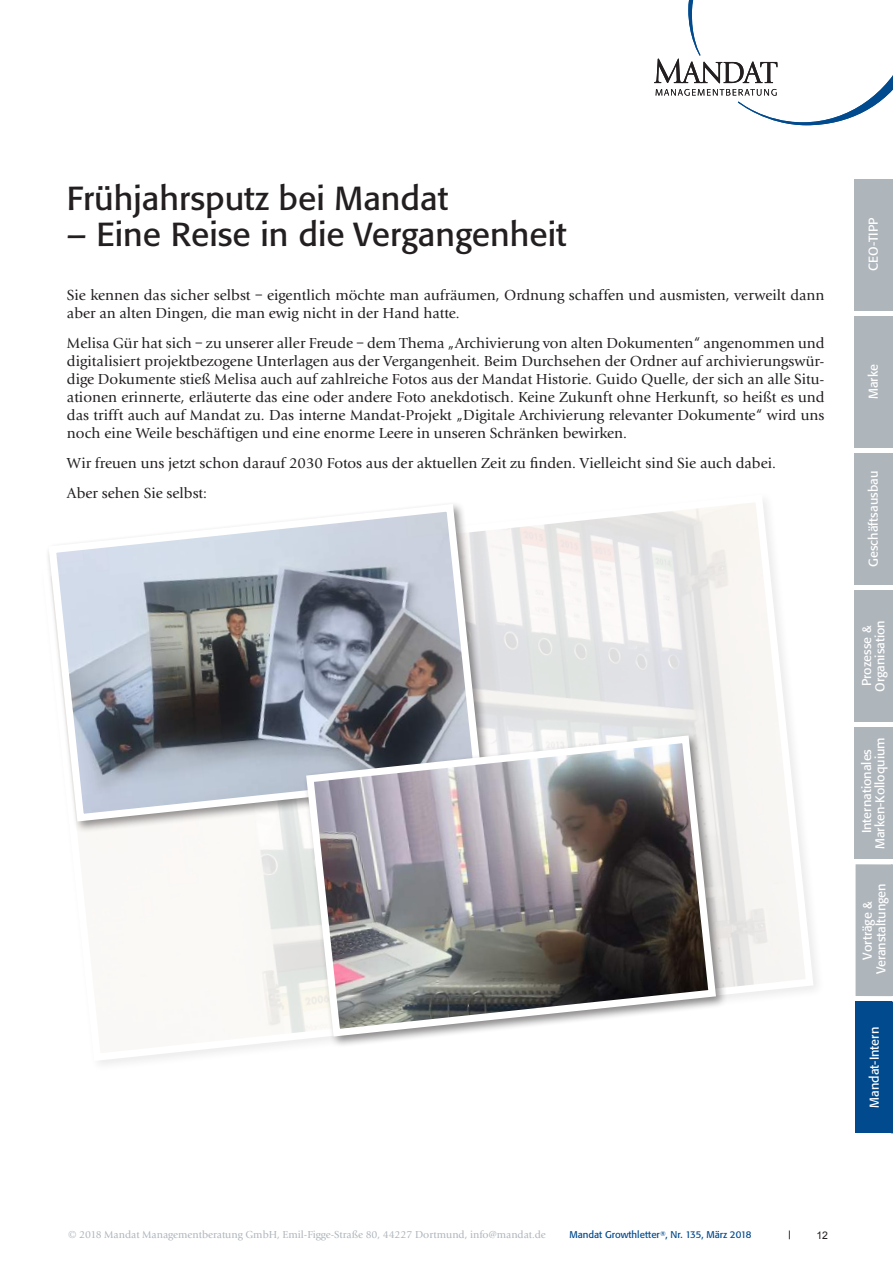
<style>
.page{position:relative;width:893px;height:1263px;background:#fff}
.page>*{position:absolute;margin:0;border:0;box-sizing:border-box;transform-origin:0 0}
.t1{font:33px "Formata BQ";color:#231f20}
.t2{font:15px/18px "Giovanni EF";color:#231f20}
.t3{font:13.5px "Arial";color:#231f20}
.t4{font:12.75px/13.5px "Formata BQ";color:#fff;text-align:center}
.t5{font:10.5px "Giovanni EF";color:#aeb5bb}
.t6{font:10.5px "Arial";color:#231f20}
.t7{font:9.75px "Formata BQ";color:#004a8d}
.t8{font:6.75px "Formata BQ";color:#004a8d}
</style>
<div class="page">
<svg style="left:99px;top:500px;width:718px;height:564px"></svg>
<hr style="left:890px;top:316px;width:3px;height:132px;background:#aeb5bb">
<hr style="left:890px;top:179px;width:3px;height:131px;background:#aeb5bb">
<hr style="left:890px;top:453px;width:3px;height:132px;background:#aeb5bb">
<hr style="left:890px;top:590px;width:3px;height:132px;background:#aeb5bb">
<hr style="left:890px;top:727px;width:3px;height:132px;background:#aeb5bb">
<div style="left:855px;top:179px;width:36px;height:131px;background:#aeb5bb"></div>
<div style="left:855px;top:316px;width:36px;height:132px;background:#aeb5bb"></div>
<div style="left:855px;top:453px;width:36px;height:132px;background:#aeb5bb"></div>
<div style="left:855px;top:590px;width:36px;height:132px;background:#aeb5bb"></div>
<div style="left:855px;top:727px;width:36px;height:132px;background:#aeb5bb"></div>
<hr style="left:891px;top:864px;width:2px;height:132px;background:#aeb5bb">
<hr style="left:891px;top:1001px;width:2px;height:132px;background:#004a8d">
<div style="left:855px;top:1001px;width:37px;height:132px;background:#004a8d"></div>
<div style="left:855px;top:864px;width:37px;height:132px;background:#aeb5bb"></div>
<svg style="left:654px;top:0;width:239px;height:125px"></svg>
<div style="left:45px;top:500px;width:449px;height:333px;background:#231f20;opacity:.5"></div>
<svg style="left:45px;top:500px;width:441px;height:325px"></svg>
<div style="left:303px;top:732px;width:425px;height:316px;background:#231f20;opacity:.5"></div>
<img style="left:302px;top:731px;width:418px;height:309px">
<h1 class="t1" style="left:67px;top:178px;width:383px">Frühjahrsputz bei Mandat</h1>
<h1 class="t1" style="left:67px;top:214px;width:501px">– Eine Reise in die Vergangenheit</h1>
<p class="t2" style="left:67px;top:286px;width:759px">Sie kennen das sicher selbst – eigentlich möchte man aufräumen, Ordnung schaffen und ausmisten, verweilt dann aber an alten Dingen, die man ewig nicht in der Hand hatte.</p>
<p class="t2" style="left:67px;top:334px;width:759px;text-align:justify">Melisa Gür hat sich – zu unserer aller Freude – dem Thema „Archivierung von alten Dokumenten“ angenommen und digitalisiert projektbezogene Unterlagen aus der Vergangenheit. Beim Durchsehen der Ordner auf archivierungswür&shy;dige Dokumente stieß Melisa auch auf zahlreiche Fotos aus der Mandat Historie. Guido Quelle, der sich an alle Situ&shy;ationen erinnerte, erläuterte das eine oder andere Foto anekdotisch. Keine Zukunft ohne Herkunft, so heißt es und das trifft auch auf Mandat zu. Das interne Mandat-Projekt „Digitale Archivierung relevanter Dokumente“ wird uns noch eine Weile beschäftigen und eine enorme Leere in unseren Schränken bewirken.</p>
<p class="t2" style="left:67px;top:448px;width:710px;line-height:30px">Wir freuen uns jetzt schon darauf 2030 Fotos aus der aktuellen Zeit zu finden. Vielleicht sind Sie auch dabei.<br>Aber sehen Sie selbst:</p>
<p class="t4" style="left:866px;top:270px;width:54px;rotate:-90deg">CEO-TIPP</p>
<p class="t4" style="left:866px;top:399px;width:36px;rotate:-90deg">Marke</p>
<p class="t4" style="left:866px;top:567px;width:97px;rotate:-90deg">Geschäftsausbau</p>
<p class="t4" style="left:860px;top:692px;width:73px;rotate:-90deg">Prozesse &amp;<br>Organisation</p>
<p class="t4" style="left:860px;top:849px;width:113px;rotate:-90deg">Internationales<br>Marken-Kolloquium</p>
<p class="t4" style="left:861px;top:974px;width:93px;rotate:-90deg">Vorträge &amp;<br>Veranstaltungen</p>
<p class="t4" style="left:867px;top:1108px;width:82px;rotate:-90deg">Mandat-Intern</p>
<p class="t5" style="left:68px;top:1228px;width:479px">© 2018 Mandat Managementberatung GmbH, Emil-Figge-Straße 80, 44227 Dortmund, info@mandat.de</p>
<p class="t7" style="left:569px;top:1229px;width:183px">Mandat Growthletter , Nr. 135, März 2018</p>
<p class="t3" style="left:788px;top:1225px;width:5px">׀</p>
<p class="t6" style="left:816px;top:1228px;width:13px">12</p>
<p class="t8" style="left:660px;top:1229px;width:7px">R</p>
</div>
